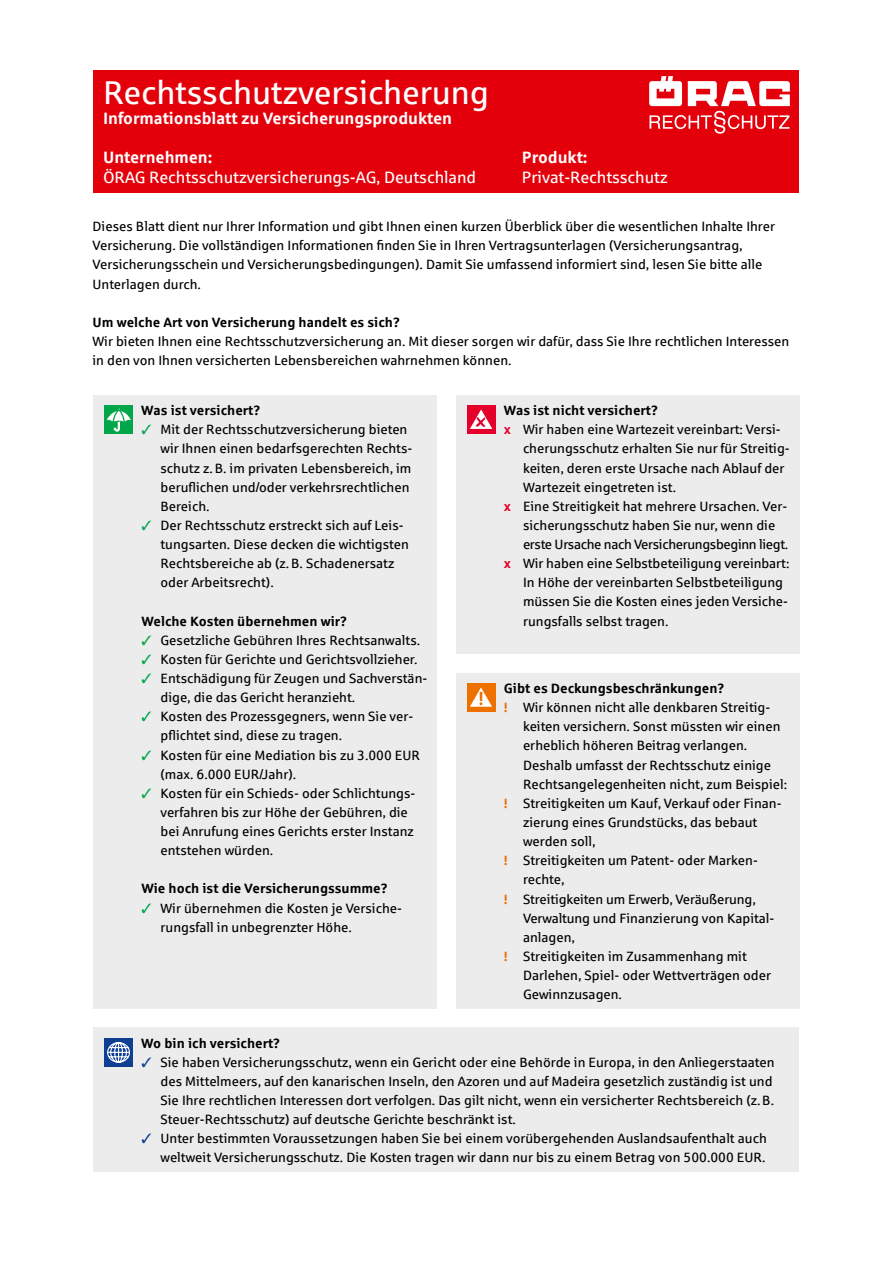
<style>
.page{position:relative;width:893px;height:1263px;background:#fff}
.page>*{position:absolute;margin:0;border:0;box-sizing:border-box;transform-origin:0 0}
.t1{font:33px "Sparkasse Rg Regular 2";letter-spacing:-.005em;color:#fff}
.t2{font:16.5px "Sparkasse Rg Regular 2";letter-spacing:-.005em;color:#fff}
.t3{font:700 16.5px "Sparkasse Rg";letter-spacing:-.005em;color:#fff}
.t4{font:13.5px/19.2px "Sparkasse Rg";color:#000}
.t5{font:13.5px/19.2px "Sparkasse Rg Regular 2";color:#000}
.t6{font:700 13.5px "Sparkasse Rg";color:#000}
.t7{font:13.5px "Sparkasse Rg Regular 2";letter-spacing:-.025em;color:#000}
.s1{color:#00a649}
.s2{font-family:"Sparkasse Rg Regular 2"}
.s3{font-family:"Sparkasse Rg";font-weight:700;color:#e4002b}
.s4{font-weight:700;color:#e4002b}
.s5{font-weight:700;color:#ee7100}
.s6{color:#0f3f93}
</style>
<div class="page">
<div style="left:94px;top:70px;width:705px;height:123px;background:#e3000b"></div>
<svg style="left:649px;top:76px;width:141px;height:58px"></svg>
<div style="left:94px;top:395px;width:343px;height:614px;background:#ececec"></div>
<div style="left:104px;top:406px;width:29px;height:28px;background:#00a649"></div>
<svg style="left:107px;top:408px;width:24px;height:24px"></svg>
<div style="left:94px;top:1028px;width:705px;height:144px;background:#ececec"></div>
<div style="left:104px;top:1038px;width:29px;height:29px;background:#0f3f93"></div>
<svg style="left:107px;top:1042px;width:23px;height:21px"></svg>
<div style="left:456px;top:395px;width:343px;height:259px;background:#ececec"></div>
<div style="left:467px;top:406px;width:28px;height:28px;background:#e4002b"></div>
<svg style="left:470px;top:409px;width:22px;height:20px"></svg>
<div style="left:456px;top:673px;width:343px;height:336px;background:#ececec"></div>
<div style="left:467px;top:684px;width:28px;height:28px;background:#ee7100"></div>
<svg style="left:470px;top:687px;width:22px;height:20px"></svg>
<h1 class="t1" style="left:103px;top:72px;width:387px">Rechtsschutzversicherung</h1>
<p class="t3" style="left:103px;top:107px;width:350px">Informationsblatt zu Versicherungsprodukten</p>
<p class="t3" style="left:103px;top:147px;width:111px">Unternehmen:</p>
<p class="t3" style="left:522px;top:147px;width:67px">Produkt:</p>
<p class="t2" style="left:103px;top:167px;width:374px">ÖRAG Rechtsschutzversicherungs-AG, Deutschland</p>
<p class="t2" style="left:522px;top:167px;width:147px">Privat-Rechtsschutz</p>
<p class="t5" style="left:93px;top:217px;width:684px">Dieses Blatt dient nur Ihrer Information und gibt Ihnen einen kurzen Überblick über die wesentlichen Inhalte Ihrer</p>
<p class="t4" style="left:93px;top:236px;width:671px">Versicherung. Die vollständigen Informationen finden Sie in Ihren Vertragsunterlagen (Versicherungsantrag,<br>Versicherungsschein und Versicherungsbedingungen). Damit Sie umfassend informiert sind, lesen Sie bitte alle</p>
<p class="t5" style="left:93px;top:274px;width:110px">Unterlagen durch.</p>
<p class="t6" style="left:93px;top:313px;width:309px">Um welche Art von Versicherung handelt es sich?</p>
<p class="t4" style="left:93px;top:331px;width:698px">Wir bieten Ihnen eine Rechtsschutzversicherung an. Mit dieser sorgen wir dafür, dass Sie Ihre rechtlichen Interessen</p>
<p class="t5" style="left:93px;top:350px;width:420px">in den von Ihnen versicherten Lebensbereichen wahrnehmen können.</p>
<p class="t6" style="left:141px;top:402px;width:121px">Was ist versichert?</p>
<p class="t5" style="left:161px;top:420px;width:253px;text-indent:-19px"><span class="s1">✓</span> Mit der Rechtsschutzversicherung bieten wir Ihnen einen bedarfsgerechten Rechts&shy;schutz z.B. im privaten Lebensbereich, im</p>
<p class="t4" style="left:161px;top:477px;width:250px">beruflichen und/oder verkehrsrechtlichen</p>
<p class="t5" style="left:161px;top:496px;width:51px">Bereich.</p>
<p class="t5" style="left:161px;top:515px;width:250px;text-indent:-19px"><span class="s1">✓</span> Der Rechtsschutz erstreckt sich auf Leis&shy;tungsarten. Diese decken die wichtigsten</p>
<p class="t4" style="left:161px;top:553px;width:235px">Rechtsbereiche ab (z.B. Schadenersatz</p>
<p class="t5" style="left:161px;top:573px;width:115px">oder Arbeitsrecht).</p>
<p class="t6" style="left:141px;top:612px;width:207px">Welche Kosten übernehmen wir?</p>
<p class="t5" style="left:141px;top:630px;width:280px"><span class="s1">✓</span> Gesetzliche Gebühren Ihres Rechtsanwalts.</p>
<p class="t5" style="left:141px;top:649px;width:278px"><span class="s1">✓</span> Kosten für Gerichte und Gerichtsvollzieher.</p>
<p class="t4" style="left:141px;top:668px;width:287px"><span class="s1">✓</span> Entschädigung für Zeugen und Sachverstän<span class="s2">-</span></p>
<p class="t5" style="left:161px;top:687px;width:196px">dige, die das Gericht heranzieht.</p>
<p class="t4" style="left:161px;top:706px;width:254px;text-indent:-19px"><span class="s1">✓</span> Kosten des Prozessgegners, wenn Sie ver&shy;pflichtet sind, diese zu tragen.</p>
<p class="t5" style="left:141px;top:745px;width:280px"><span class="s1">✓</span> Kosten für eine Mediation bis zu 3.000 EUR</p>
<p class="t4" style="left:161px;top:764px;width:137px">(max. 6.000 EUR/Jahr).</p>
<p class="t4" style="left:141px;top:783px;width:276px"><span class="s1">✓</span> Kosten für ein Schieds- oder Schlichtungs<span class="s2">-</span></p>
<p class="t5" style="left:161px;top:802px;width:255px">verfahren bis zur Höhe der Gebühren, die bei Anrufung eines Gerichts erster Instanz entstehen würden.</p>
<p class="t6" style="left:141px;top:880px;width:248px">Wie hoch ist die Versicherungssumme?</p>
<p class="t5" style="left:161px;top:898px;width:243px;text-indent:-19px"><span class="s1">✓</span> Wir übernehmen die Kosten je Versiche&shy;rungsfall in unbegrenzter Höhe.</p>
<p class="t6" style="left:504px;top:402px;width:156px">Was ist nicht versichert?</p>
<p class="t5" style="left:504px;top:420px;width:278px"><span class="s3">x</span> Wir haben eine Wartezeit vereinbart: Versi-</p>
<p class="t4" style="left:523px;top:439px;width:268px">cherungsschutz erhalten Sie nur für Streitig<span class="s2">-</span></p>
<p class="t5" style="left:523px;top:458px;width:263px">keiten, deren erste Ursache nach Ablauf der<br>Wartezeit eingetreten ist.</p>
<p class="t4" style="left:504px;top:496px;width:285px;text-align:center"><span class="s4">x</span> Eine Streitigkeit hat mehrere Ursachen. Ver&shy;sicherungsschutz haben Sie nur, wenn die</p>
<p class="t7" style="left:523px;top:536px;width:267px">erste Ursache nach Versicherungsbeginn liegt.</p>
<p class="t4" style="left:523px;top:553px;width:268px;text-indent:-19px"><span class="s4">x</span> Wir haben eine Selbstbeteiligung vereinbart:<br>In Höhe der vereinbarten Selbstbeteiligung müssen Sie die Kosten eines jeden Versiche<span class="s2">-</span></p>
<p class="t5" style="left:523px;top:611px;width:147px">rungsfalls selbst tragen.</p>
<p class="t6" style="left:504px;top:680px;width:222px">Gibt es Deckungsbeschränkungen?</p>
<p class="t4" style="left:504px;top:697px;width:266px"><span class="s5">!</span> Wir können nicht alle denkbaren Streitig-</p>
<p class="t4" style="left:523px;top:717px;width:259px">keiten versichern. Sonst müssten wir einen</p>
<p class="t5" style="left:523px;top:736px;width:266px">erheblich höheren Beitrag verlangen.<br>Deshalb umfasst der Rechtsschutz einige<br>Rechtsangelegenheiten nicht, zum Beispiel:</p>
<p class="t4" style="left:504px;top:793px;width:279px"><span class="s5">!</span> Streitigkeiten um Kauf, Verkauf oder Finan<span class="s2">-</span></p>
<p class="t5" style="left:523px;top:812px;width:236px">zierung eines Grundstücks, das bebaut werden soll,</p>
<p class="t4" style="left:504px;top:851px;width:254px"><span class="s5">!</span> Streitigkeiten um Patent- oder Marken-</p>
<p class="t5" style="left:523px;top:870px;width:43px">rechte,</p>
<p class="t4" style="left:523px;top:889px;width:251px;text-indent:-19px"><span class="s5">!</span> Streitigkeiten um Erwerb, Veräußerung,<br>Verwaltung und Finanzierung von Kapital-</p>
<p class="t5" style="left:523px;top:927px;width:53px">anlagen,</p>
<p class="t4" style="left:523px;top:946px;width:250px;text-indent:-19px"><span class="s5">!</span> Streitigkeiten im Zusammenhang mit<br>Darlehen, Spiel- oder Wettverträgen oder</p>
<p class="t5" style="left:523px;top:984px;width:101px">Gewinnzusagen.</p>
<p class="t6" style="left:141px;top:1034px;width:141px">Wo bin ich versichert?</p>
<p class="t4" style="left:141px;top:1052px;width:635px"><span class="s6">✓</span> Sie haben Versicherungsschutz, wenn ein Gericht oder eine Behörde in Europa, in den Anliegerstaaten</p>
<p class="t5" style="left:161px;top:1071px;width:614px">des Mittelmeers, auf den kanarischen Inseln, den Azoren und auf Madeira gesetzlich zuständig ist und</p>
<p class="t4" style="left:161px;top:1090px;width:615px">Sie Ihre rechtlichen Interessen dort verfolgen. Das gilt nicht, wenn ein versicherter Rechtsbereich (z.B.<br>Steuer-Rechtsschutz) auf deutsche Gerichte beschränkt ist.</p>
<p class="t4" style="left:141px;top:1128px;width:627px"><span class="s6">✓</span> Unter bestimmten Voraussetzungen haben Sie bei einem vorübergehenden Auslandsaufenthalt auch</p>
<p class="t5" style="left:161px;top:1148px;width:606px">weltweit Versicherungsschutz. Die Kosten tragen wir dann nur bis zu einem Betrag von 500.000 EUR.</p>
</div>
